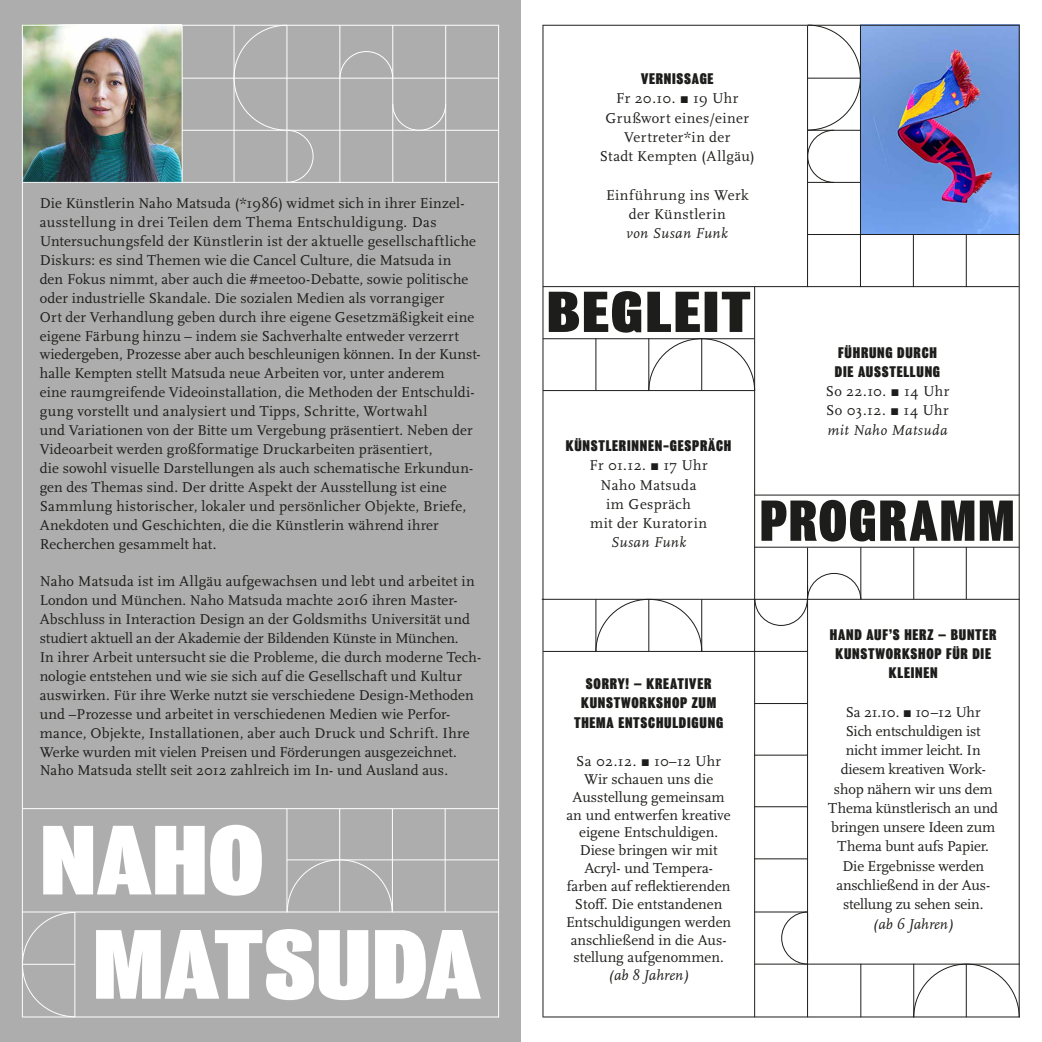
<style>
.page{position:relative;width:1042px;height:1042px;background:#fff}
.page>*{position:absolute;margin:0;border:0;box-sizing:border-box;transform-origin:0 0}
.t1{font:900 condensed 89.25px/104.1px "Bureau Grot";color:#fff;scale:1.18 1}
.t2{font:14.88px/18.9px "Scala Pro";letter-spacing:.005em;color:#1d1d1b;text-align:center}
.t3{font:14.88px/19.2px "Scala Pro";letter-spacing:.03em;color:#1d1d1b;text-align:center}
.t4{font:italic 14.88px "Scala Pro";letter-spacing:.025em;color:#1d1d1b}
.t5{font:14.88px/19.2px "Scala Pro";letter-spacing:.04em;color:#1d1d1b;text-align:center}
.t6{font:14.88px/19.2px "Scala Pro";letter-spacing:.025em;color:#1d1d1b}
.t7{font:italic 14.88px "Scala Pro";color:#1d1d1b}
.t8{font:900 condensed 14px/19.2px "Bureau Grot";letter-spacing:.055em;color:#1d1d1b;text-align:center}
</style>
<div class="page">
<img style="left:861px;top:26px;width:158px;height:208px">
<div style="left:0;top:0;width:521px;height:1042px;background:#adadad"></div>
<svg style="left:23px;top:912px;width:53px;height:104px"></svg>
<hr style="left:22px;top:1016px;width:477px;height:1px;background:#fff">
<hr style="left:542px;top:1016px;width:477px;height:1px;background:#1d1d1b">
<hr style="left:754px;top:963px;width:265px;height:1px;background:#1d1d1b">
<hr style="left:542px;top:25px;width:1px;height:992px;background:#1d1d1b">
<hr style="left:498px;top:25px;width:1px;height:992px;background:#fff">
<hr style="left:1019px;top:25px;width:1px;height:992px;background:#1d1d1b">
<hr style="left:543px;top:338px;width:211px;height:1px;background:#1d1d1b">
<hr style="left:543px;top:390px;width:211px;height:1px;background:#1d1d1b">
<hr style="left:542px;top:25px;width:477px;height:1px;background:#1d1d1b">
<hr style="left:22px;top:911px;width:477px;height:1px;background:#fff">
<hr style="left:22px;top:964px;width:53px;height:1px;background:#fff">
<hr style="left:755px;top:911px;width:52px;height:1px;background:#1d1d1b">
<hr style="left:754px;top:703px;width:53px;height:1px;background:#1d1d1b">
<hr style="left:287px;top:859px;width:212px;height:1px;background:#fff">
<hr style="left:543px;top:651px;width:264px;height:1px;background:#1d1d1b">
<hr style="left:22px;top:808px;width:477px;height:1px;background:#fff">
<hr style="left:542px;top:599px;width:477px;height:1px;background:#1d1d1b">
<hr style="left:543px;top:286px;width:476px;height:1px;background:#1d1d1b">
<hr style="left:754px;top:547px;width:265px;height:1px;background:#1d1d1b">
<hr style="left:808px;top:234px;width:211px;height:1px;background:#1d1d1b">
<hr style="left:22px;top:130px;width:476px;height:1px;background:#fff">
<hr style="left:754px;top:755px;width:53px;height:1px;background:#1d1d1b">
<hr style="left:754px;top:806px;width:53px;height:1px;background:#1d1d1b">
<hr style="left:22px;top:78px;width:476px;height:1px;background:#fff">
<hr style="left:754px;top:495px;width:265px;height:1px;background:#1d1d1b">
<hr style="left:754px;top:858px;width:53px;height:1px;background:#1d1d1b">
<hr style="left:966px;top:234px;width:1px;height:53px;background:#1d1d1b">
<hr style="left:966px;top:547px;width:1px;height:52px;background:#1d1d1b">
<hr style="left:913px;top:547px;width:1px;height:52px;background:#1d1d1b">
<hr style="left:913px;top:235px;width:1px;height:52px;background:#1d1d1b">
<hr style="left:860px;top:964px;width:1px;height:53px;background:#1d1d1b">
<hr style="left:860px;top:547px;width:1px;height:52px;background:#1d1d1b">
<hr style="left:74px;top:912px;width:1px;height:105px;background:#fff">
<hr style="left:286px;top:808px;width:1px;height:104px;background:#fff">
<hr style="left:339px;top:808px;width:1px;height:104px;background:#fff">
<hr style="left:807px;top:547px;width:1px;height:52px;background:#1d1d1b">
<hr style="left:807px;top:26px;width:1px;height:261px;background:#1d1d1b">
<hr style="left:392px;top:809px;width:1px;height:103px;background:#fff">
<hr style="left:445px;top:809px;width:1px;height:103px;background:#fff">
<hr style="left:339px;top:25px;width:1px;height:157px;background:#fff">
<hr style="left:392px;top:25px;width:1px;height:158px;background:#fff">
<hr style="left:445px;top:25px;width:1px;height:158px;background:#fff">
<hr style="left:860px;top:25px;width:1px;height:262px;background:#1d1d1b">
<hr style="left:807px;top:585px;width:1px;height:432px;background:#1d1d1b">
<hr style="left:754px;top:287px;width:1px;height:730px;background:#1d1d1b">
<svg style="left:761px;top:500px;width:252px;height:41px"></svg>
<svg style="left:781px;top:911px;width:28px;height:54px"></svg>
<svg style="left:754px;top:572px;width:107px;height:54px"></svg>
<svg style="left:392px;top:103px;width:54px;height:28px"></svg>
<svg style="left:339px;top:51px;width:54px;height:28px"></svg>
<svg style="left:233px;top:24px;width:81px;height:158px"></svg>
<svg style="left:913px;top:963px;width:107px;height:55px"></svg>
<svg style="left:807px;top:24px;width:54px;height:159px"></svg>
<svg style="left:549px;top:291px;width:206px;height:101px"></svg>
<svg style="left:595px;top:598px;width:107px;height:54px"></svg>
<svg style="left:286px;top:859px;width:107px;height:54px"></svg>
<img style="left:23px;top:26px;width:159px;height:156px">
<hr style="left:22px;top:182px;width:477px;height:1px;background:#fff">
<hr style="left:182px;top:25px;width:1px;height:158px;background:#fff">
<hr style="left:22px;top:25px;width:1px;height:992px;background:#fff">
<hr style="left:22px;top:25px;width:477px;height:1px;background:#fff">
<p class="t2" style="left:40px;top:194px;width:442px;text-align:left">Die Künstlerin Naho Matsuda (*1986) widmet sich in ihrer Einzel&shy;ausstellung in drei Teilen dem Thema Entschuldigung. Das Untersuchungsfeld der Künstlerin ist der aktuelle gesellschaftliche Diskurs: es sind Themen wie die Cancel Culture, die Matsuda in<br>den Fokus nimmt, aber auch die #meetoo-Debatte, sowie politische oder industrielle Skandale. Die sozialen Medien als vorrangiger<br>Ort der Verhandlung geben durch ihre eigene Gesetzmäßigkeit eine eigene Färbung hinzu – indem sie Sachverhalte entweder verzerrt wiedergeben, Prozesse aber auch beschleunigen können. In der Kunst&shy;halle Kempten stellt Matsuda neue Arbeiten vor, unter anderem<br>eine raumgreifende Videoinstallation, die Methoden der Entschuldi&shy;gung vorstellt und analysiert und Tipps, Schritte, Wortwahl<br>und Variationen von der Bitte um Vergebung präsentiert. Neben der Videoarbeit werden großformatige Druckarbeiten präsentiert,<br>die sowohl visuelle Darstellungen als auch schematische Erkundun&shy;gen des Themas sind. Der dritte Aspekt der Ausstellung ist eine Sammlung historischer, lokaler und persönlicher Objekte, Briefe, Anekdoten und Geschichten, die die Künstlerin während ihrer Recherchen gesammelt hat.</p>
<p class="t2" style="left:40px;top:572px;width:443px;text-align:left">Naho Matsuda ist im Allgäu aufgewachsen und lebt und arbeitet in London und München. Naho Matsuda machte 2016 ihren Master-Abschluss in Interaction Design an der Goldsmiths Universität und studiert aktuell an der Akademie der Bildenden Künste in München.<br>In ihrer Arbeit untersucht sie die Probleme, die durch moderne Tech&shy;nologie entstehen und wie sie sich auf die Gesellschaft und Kultur auswirken. Für ihre Werke nutzt sie verschiedene Design-Methoden und –Prozesse und arbeitet in verschiedenen Medien wie Perfor&shy;mance, Objekte, Installationen, aber auch Druck und Schrift. Ihre Werke wurden mit vielen Preisen und Förderungen ausgezeichnet.<br>Naho Matsuda stellt seit 2012 zahlreich im In- und Ausland aus.</p>
<h1 class="t1" style="left:93px;top:809px;width:330px;text-indent:-53px">NAHO<br>MATSUDA</h1>
<p class="t8" style="left:641px;top:69px;width:74px">VERNISSAGE</p>
<p class="t3" style="left:600px;top:89px;width:157px">Fr 20.10. ▪ 19 Uhr<br>Grußwort eines/einer<br>Vertreter*in der<br>Stadt Kempten (Allgäu)</p>
<p class="t5" style="left:606px;top:185px;width:144px">Einführung ins Werk der Künstlerin</p>
<p class="t4" style="left:626px;top:225px;width:103px">von Susan Funk</p>
<p class="t8" style="left:566px;top:436px;width:167px">KÜNSTLERINNEN-GESPRÄCH</p>
<p class="t3" style="left:589px;top:456px;width:120px">Fr 01.12. ▪ 17 Uhr<br>Naho Matsuda<br>im Gespräch<br>mit der Kuratorin</p>
<p class="t4" style="left:611px;top:534px;width:77px">Susan Funk</p>
<p class="t8" style="left:574px;top:674px;width:151px">SORRY! – KREATIVER<br>KUNSTWORKSHOP ZUM<br>THEMA ENTSCHULDIGUNG</p>
<p class="t2" style="left:566px;top:752px;width:167px;line-height:17.8px">Sa 02.12. ▪ 10–12 Uhr<br>Wir schauen uns die<br>Ausstellung gemeinsam an und entwerfen kreative eigene Entschuldigen.<br>Diese bringen wir mit<br>Acryl- und Tempera&shy;farben auf reflektierenden<br>Stoff. Die entstandenen<br>Entschuldigungen werden anschließend in die Aus&shy;stellung aufgenommen.</p>
<p class="t7" style="left:608px;top:967px;width:83px">(ab 8 Jahren)</p>
<p class="t8" style="left:835px;top:343px;width:107px;text-align:left">FÜHRUNG DURCH<br>DIE AUSSTELLUNG</p>
<p class="t6" style="left:826px;top:382px;width:125px">So 22.10. ▪ 14 Uhr<br>So 03.12. ▪ 14 Uhr</p>
<p class="t4" style="left:827px;top:421px;width:121px">mit Naho Matsuda</p>
<p class="t8" style="left:830px;top:625px;width:168px">HAND AUF’S HERZ – BUNTER<br>KUNSTWORKSHOP FÜR DIE<br>KLEINEN</p>
<p class="t2" style="left:828px;top:702px;width:171px">Sa 21.10. ▪ 10–12 Uhr<br>Sich entschuldigen ist nicht immer leicht. In diesem kreativen Work&shy;shop nähern wir uns dem<br>Thema künstlerisch an und bringen unsere Ideen zum<br>Thema bunt aufs Papier.<br>Die Ergebnisse werden anschließend in der Aus&shy;stellung zu sehen sein.</p>
<p class="t7" style="left:872px;top:915px;width:83px">(ab 6 Jahren)</p>
</div>
